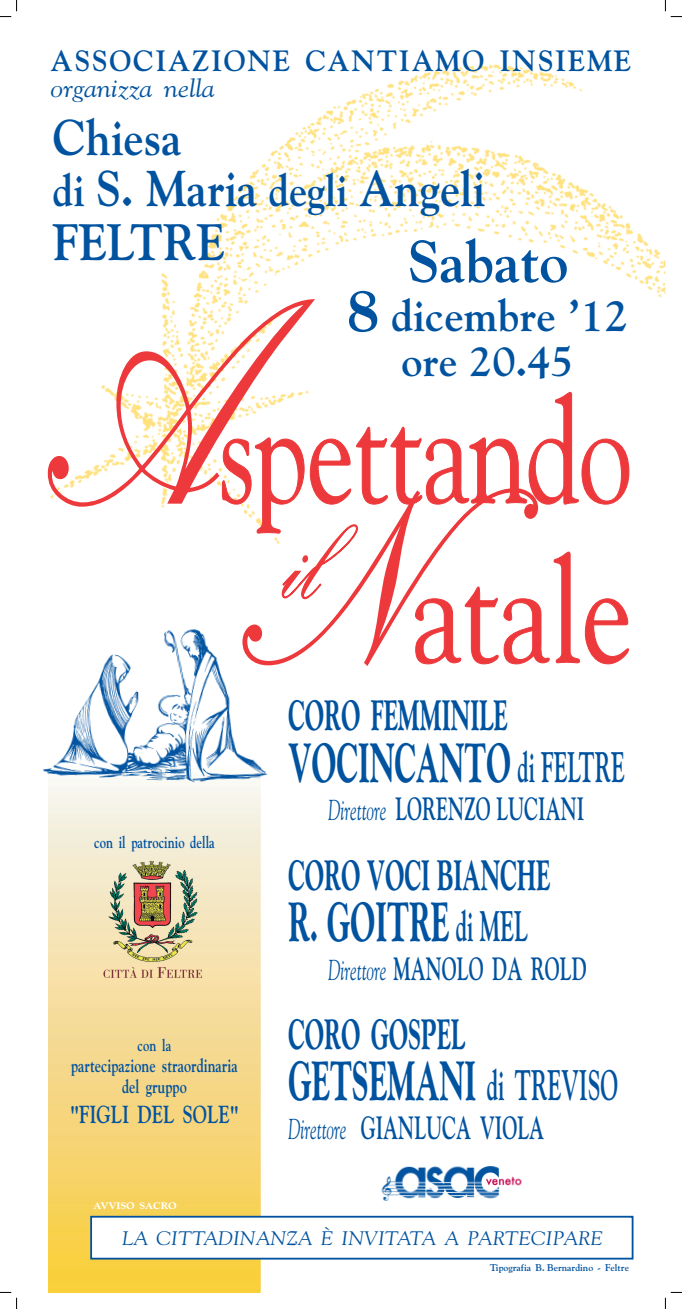
<style>
.page{position:relative;width:682px;height:1309px;background:#fff}
.page>*{position:absolute;margin:0;border:0;box-sizing:border-box;transform-origin:0 0}
.t1{font:147.82px/159.7px "Goudy";letter-spacing:-.01em;color:#ee393c;text-align:right;scale:.72 1}
.t2{font:700 58.88px "Goudy";color:#0153a0}
.t3{font:800 56.18px "Goudy";color:#0153a0;scale:.54 1}
.t4{font:800 56.18px "Goudy";color:#0153a0;scale:.53 1}
.t5{font:700 50.93px "Goudy";color:#0153a0;scale:.91 1}
.t6{font:700 50.1px/50.9px "Goudy";color:#0153a0;scale:.91 1}
.t7{font:700 44.25px "Goudy";color:#0153a0}
.t8{font:800 43.28px "Goudy";color:#0153a0;scale:.54 1}
.t9{font:700 42.6px "Goudy";color:#0153a0}
.t10{font:700 32.1px "Goudy";color:#0153a0;scale:.6 1}
.t11{font:700 29.25px "Goudy";letter-spacing:.06em;color:#0153a0}
.t12{font:italic 28.72px "Goudy";color:#0153a0;scale:.6 1}
.t13{font:italic 25.28px "Goudy";color:#0153a0;scale:1.13 1}
.t14{font:700 24.53px "Goudy";color:#0153a0;scale:.75 1}
.t15{font:italic 19.5px "Goudy";color:#0153a0;scale:1.05 1}
.t16{font:700 18.9px/21px "Goudy";color:#0153a0;text-align:center;scale:.75 1}
.t17{font:700 16.8px "Goudy";color:#0153a0;scale:.75 1}
.t18{font:800 9.82px "Goudy";color:#fff;scale:1.05 1}
.t19{font:700 9.75px "Goudy";color:#0153a0}
.s1{font-size:44.85px}
.s2{font-weight:800;font-size:58.88px}
.s3{font-family:"Kunstler Script";font-size:295.12px}
.s4{font-family:"Kunstler Script";font-size:262.58px}
.s5{font-weight:700;font-size:42.53px}
.s6{font-weight:700;font-style:normal;font-size:32.1px}
.s7{font-weight:400;font-style:italic;font-size:28.72px}
</style>
<div class="page">
<img style="left:48px;top:794px;width:213px;height:498px">
<img style="left:161px;top:64px;width:504px;height:414px">
<div style="left:90px;top:1216px;width:543px;height:43px;background:#fff;border:2px solid #0153a0"></div>
<img style="left:43px;top:629px;width:225px;height:165px">
<svg style="left:47px;top:297px;width:271px;height:211px"></svg>
<svg style="left:221px;top:392px;width:408px;height:272px"></svg>
<img style="left:381px;top:1166px;width:119px;height:35px">
<img style="left:484px;top:1175px;width:38px;height:12px">
<svg style="left:0;top:0;width:17px;height:17px"></svg>
<svg style="left:0;top:1292px;width:17px;height:17px"></svg>
<svg style="left:665px;top:0;width:17px;height:17px"></svg>
<svg style="left:665px;top:1292px;width:17px;height:17px"></svg>
<p class="t11" style="left:51px;top:43px;width:582px">ASSOCIAZIONE CANTIAMO INSIEME</p>
<p class="t13" style="left:51px;top:73px;width:147px">organizza nella</p>
<h3 class="t6" style="left:53px;top:112px;width:476px">Chiesa<br><span class="s1">di</span> S. Maria <span class="s1">degli</span> Angeli</h3>
<h3 class="t5" style="left:53px;top:212px;width:190px">FELTRE</h3>
<h2 class="t2" style="left:407px;top:226px;width:162px">Sabato</h2>
<h3 class="t7" style="left:347px;top:289px;width:283px"><span class="s2">8</span> dicembre ’12</h3>
<h3 class="t9" style="left:401px;top:336px;width:174px">ore 20.45</h3>
<h1 class="t1" style="left:45px;top:367px;width:817px"><span class="s3">A</span>spettando<br><span class="s4">N</span><sup>il</sup> atale</h1>
<p class="t17" style="left:94px;top:832px;width:162px">con il patrocinio della</p>
<p class="t17" style="left:138px;top:1035px;width:46px">con la</p>
<p class="t16" style="left:71px;top:1054px;width:223px">partecipazione straordinaria del gruppo</p>
<p class="t14" style="left:70px;top:1099px;width:227px">"FIGLI DEL SOLE"</p>
<p class="t18" style="left:93px;top:1200px;width:8px">AVVISO</p>
<p class="t18" style="left:139px;top:1200px;width:8px">SACRO</p>
<h3 class="t8" style="left:288px;top:690px;width:408px">CORO FEMMINILE</h3>
<h3 class="t4" style="left:288px;top:729px;width:636px">VOCINCANTO <span class="s5">di FELTRE</span></h3>
<p class="t12" style="left:328px;top:793px;width:156px">Direttore <span class="s6">Lorenzo</span></p>
<p class="t10" style="left:496px;top:790px;width:68px">Luciani</p>
<h3 class="t8" style="left:288px;top:850px;width:487px">CORO VOCI BIANCHE</h3>
<h3 class="t3" style="left:288px;top:889px;width:446px">R. GOITRE <span class="s5">di MEL</span></h3>
<p class="t10" style="left:328px;top:949px;width:432px"><span class="s7">Direttore</span> MANOLO DA ROLD</p>
<h3 class="t8" style="left:288px;top:1009px;width:329px">CORO GOSPEL</h3>
<h3 class="t3" style="left:288px;top:1048px;width:612px">GETSEMANI <span class="s5">di TREVISO</span></h3>
<p class="t10" style="left:288px;top:1108px;width:428px"><span class="s7">Direttore</span> GIANLUCA VIOLA</p>
<p class="t15" style="left:122px;top:1226px;width:459px">LA CITTADINANZA è INVITATA A PARTECIPARE</p>
<p class="t19" style="left:489px;top:1261px;width:141px">Tipografia B. Bernardino - Feltre</p>
</div>
